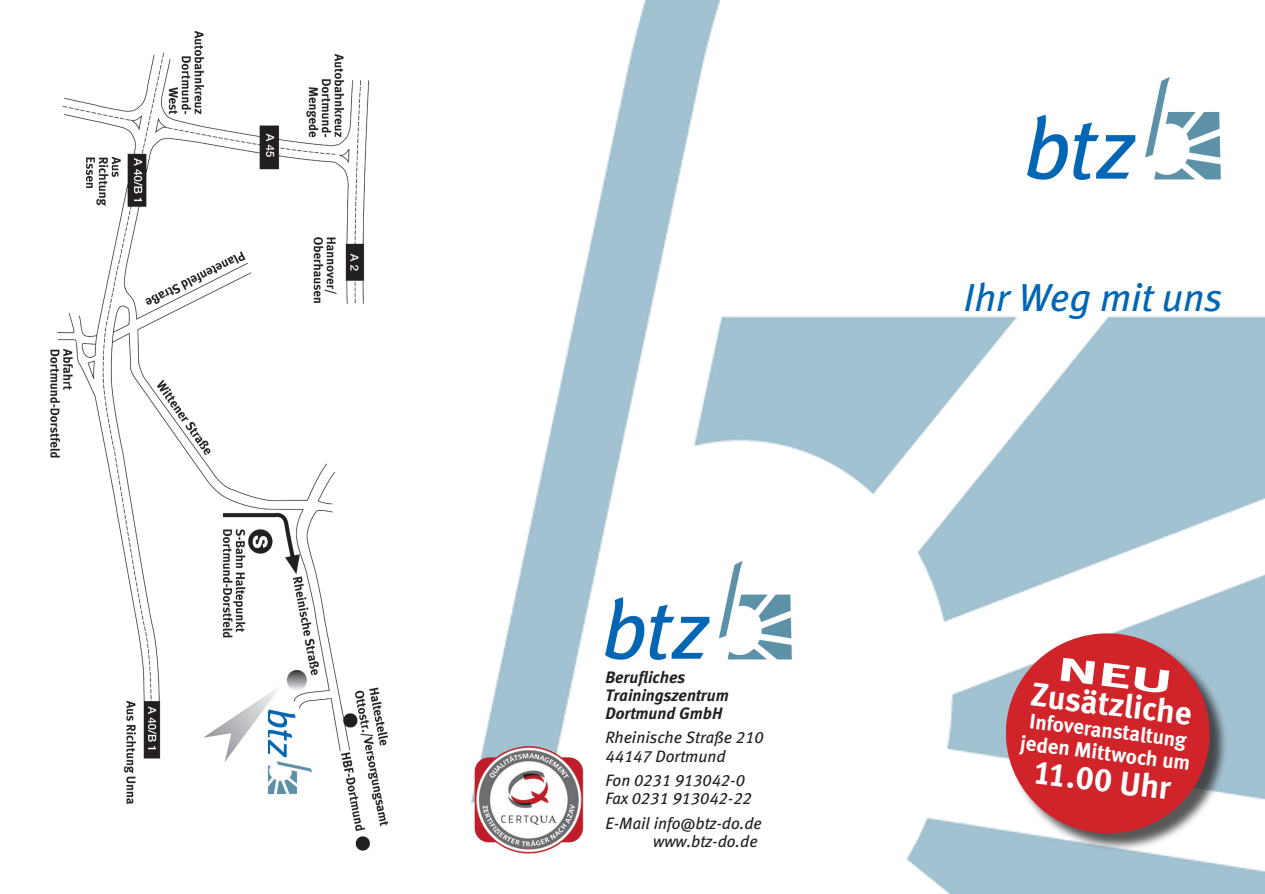
<style>
.page{position:relative;width:1265px;height:894px;background:#fff}
.page>*{position:absolute;margin:0;border:0;box-sizing:border-box;transform-origin:0 0}
.t1{font:italic 39px "Meta Book LF";color:#0166b3}
.t2{font:33px/28.5px "Meta Bold LF";color:#fff;text-align:center;scale:2 1}
.t3{font:33px "Meta Bold LF";color:#fff}
.t4{font:21px/22.5px "Meta Bold LF";color:#fff;text-align:center}
.t5{font:italic 16.5px "Meta Book LF";color:#231f20}
.t6{font:italic 16.5px "Meta Bold LF";color:#231f20}
</style>
<div class="page">
<img style="left:484px;top:0;width:781px;height:893px">
<img style="left:50px;top:30px;width:339px;height:821px">
<img style="left:604px;top:561px;width:188px;height:98px">
<img style="left:1026px;top:77px;width:195px;height:102px">
<svg style="left:203px;top:683px;width:116px;height:119px"></svg>
<img style="left:470px;top:738px;width:129px;height:124px">
<div style="left:1008px;top:635px;width:220px;height:217px;background:#231f20;opacity:.75"></div>
<svg style="left:999px;top:627px;width:216px;height:212px"></svg>
<svg style="left:1005px;top:632px;width:205px;height:202px"></svg>
<p class="t6" style="left:605px;top:666px;width:81px">Berufliches</p>
<p class="t6" style="left:605px;top:685px;width:125px">Trainingszentrum</p>
<p class="t6" style="left:605px;top:703px;width:118px">Dortmund GmbH</p>
<p class="t5" style="left:605px;top:728px;width:160px">Rheinische Straße 210</p>
<p class="t5" style="left:605px;top:746px;width:122px">44147 Dortmund</p>
<p class="t5" style="left:605px;top:770px;width:141px">Fon 0231 913042-0</p>
<p class="t5" style="left:605px;top:788px;width:148px">Fax 0231 913042-22</p>
<p class="t5" style="left:605px;top:813px;width:158px">E-Mail info@btz-do.de</p>
<p class="t5" style="left:653px;top:831px;width:106px">www.btz-do.de</p>
<p class="t1" style="left:964px;top:274px;width:260px">Ihr Weg mit uns</p>
<p class="t2" style="left:1036px;top:651px;width:82px;rotate:7deg">NEU<br>Zusätzliche</p>
<p class="t4" style="left:1024px;top:708px;width:173px;rotate:7deg">Infoveranstaltung jeden Mittwoch um</p>
<p class="t3" style="left:1035px;top:751px;width:140px;rotate:7deg">11.00 Uhr</p>
</div>
